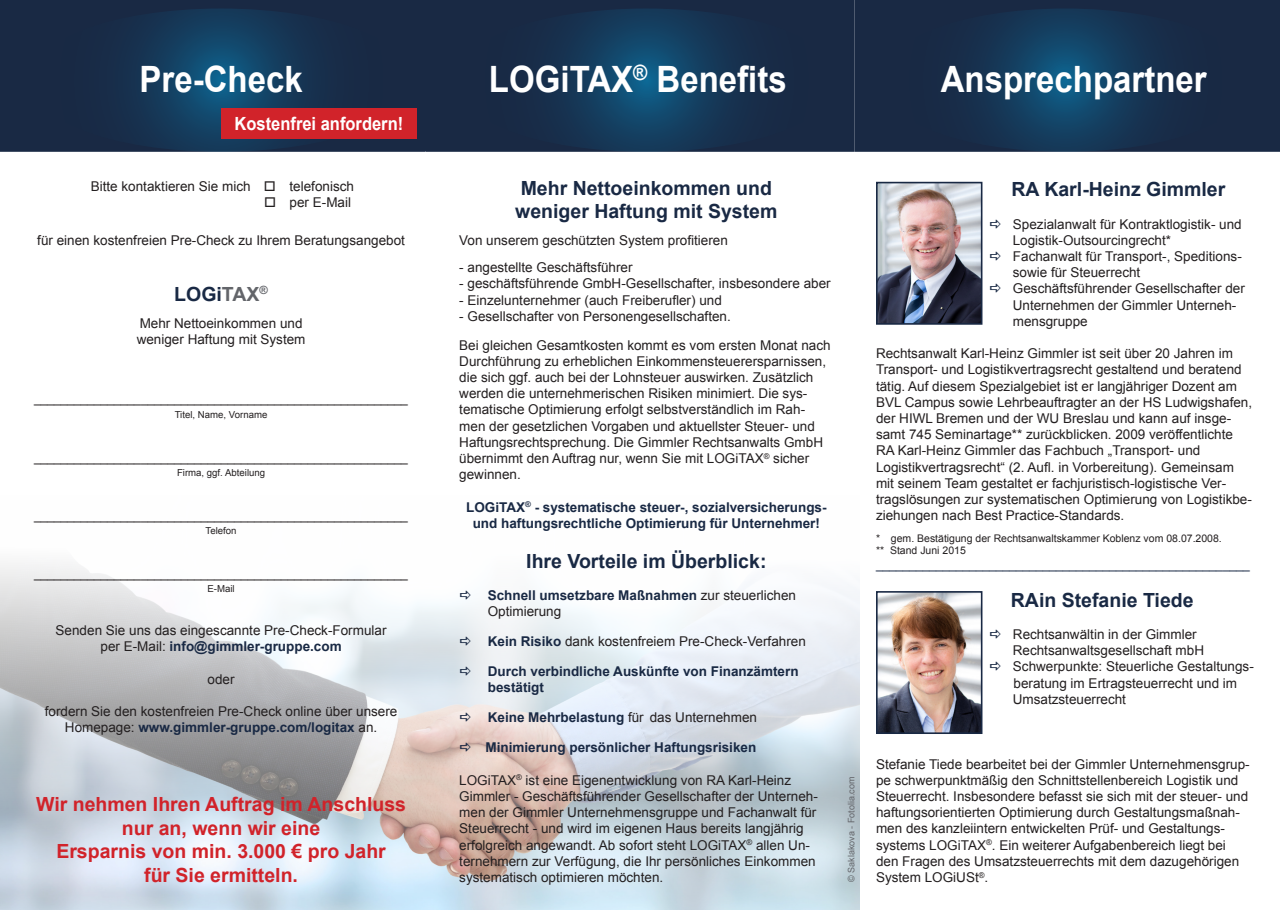
<style>
.page{position:relative;width:1280px;height:910px;background:#fff}
.page>*{position:absolute;margin:0;border:0;box-sizing:border-box;transform-origin:0 0}
.t1{font:700 36.3px "Arial";color:#fff;scale:.91 1}
.t2{font:700 19.5px "Arial";color:#192944}
.t3{font:700 19.5px/23.4px "Arial";color:#d1232a;text-align:center}
.t4{font:700 18.15px "Arial";color:#fff;scale:.91 1}
.t5{font:13.5px/16.2px "Arial";color:#231f20}
.t6{font:700 13.5px/16.2px "Arial";color:#192944}
.t7{font:12px "Arial";color:#231f20}
.t8{font:12px "Arial";color:#192944}
.t9{font:10.5px/12.6px "Arial";color:#231f20}
.t10{font:9.6px "Arial";color:#231f20}
.t11{font:9px "Arial";color:#63656a}
.s1{color:#63656a}
.s2{font-weight:400;color:#231f20}
.s3{font-weight:700;color:#192944}
</style>
<div class="page">
<img style="left:0;top:563px;width:859px;height:347px">
<div style="left:856px;top:1px;width:423px;height:150px;background:#192944"></div>
<div style="left:855px;top:0;width:425px;height:152px;border:2px solid #192944"></div>
<svg style="left:876px;top:9px;width:378px;height:143px"></svg>
<div style="left:1px;top:1px;width:423px;height:150px;background:#192944"></div>
<div style="left:0;top:0;width:425px;height:152px;border:2px solid #192944"></div>
<svg style="left:26px;top:9px;width:391px;height:143px"></svg>
<div style="left:426px;top:1px;width:428px;height:150px;background:#192944"></div>
<div style="left:425px;top:0;width:430px;height:152px;border:2px solid #192944"></div>
<svg style="left:451px;top:9px;width:391px;height:143px"></svg>
<img style="left:879px;top:185px;width:100px;height:137px">
<div style="left:876px;top:182px;width:106px;height:143px;border:2px solid #192944"></div>
<img style="left:879px;top:594px;width:100px;height:137px">
<div style="left:876px;top:591px;width:106px;height:143px;border:2px solid #192944"></div>
<div style="left:221px;top:108px;width:196px;height:31px;background:#d1232a"></div>
<svg style="left:460px;top:591px;width:11px;height:8px"></svg>
<svg style="left:460px;top:637px;width:11px;height:8px"></svg>
<svg style="left:460px;top:667px;width:11px;height:8px"></svg>
<svg style="left:460px;top:713px;width:11px;height:9px"></svg>
<svg style="left:460px;top:743px;width:11px;height:9px"></svg>
<p class="t1" style="left:139px;top:55px;width:181px">Pre-Check</p>
<p class="t1" style="left:489px;top:55px;width:329px">LOGiTAX<sup>®</sup> Benefits</p>
<p class="t1" style="left:941px;top:55px;width:294px">Ansprechpartner</p>
<p class="t4" style="left:235px;top:111px;width:187px">Kostenfrei anfordern!</p>
<p class="t5" style="left:91px;top:178px;width:265px">Bitte kontaktieren Sie mich □ telefonisch</p>
<p class="t5" style="left:264px;top:194px;width:89px">□ per E-Mail</p>
<p class="t5" style="left:37px;top:232px;width:369px">für einen kostenfreien Pre-Check zu Ihrem Beratungsangebot</p>
<p class="t2" style="left:174px;top:281px;width:95px">LOGi<span class="s1">TAX</span><sup>®</sup></p>
<p class="t5" style="left:140px;top:315px;width:164px">Mehr Nettoeinkommen und</p>
<p class="t5" style="left:137px;top:331px;width:170px">weniger Haftung mit System</p>
<p class="t7" style="left:34px;top:391px;width:375px">________________________________________________________</p>
<p class="t10" style="left:175px;top:408px;width:94px">Titel, Name, Vorname</p>
<p class="t7" style="left:34px;top:449px;width:375px">________________________________________________________</p>
<p class="t10" style="left:177px;top:466px;width:90px">Firma, ggf. Abteilung</p>
<p class="t7" style="left:34px;top:508px;width:375px">________________________________________________________</p>
<p class="t10" style="left:206px;top:524px;width:33px">Telefon</p>
<p class="t7" style="left:34px;top:566px;width:375px">________________________________________________________</p>
<p class="t10" style="left:207px;top:583px;width:29px">E-Mail</p>
<p class="t5" style="left:56px;top:622px;width:332px">Senden Sie uns das eingescannte Pre-Check-Formular</p>
<p class="t6" style="left:101px;top:639px;width:243px"><span class="s2">per E-Mail:</span> info@gimmler-gruppe.com</p>
<p class="t5" style="left:208px;top:671px;width:29px">oder</p>
<p class="t5" style="left:45px;top:703px;width:354px;text-align:center">fordern Sie den kostenfreien Pre-Check online über unsere<br>Homepage: <span class="s3">www.gimmler-gruppe.com/logitax</span> an.</p>
<p class="t3" style="left:36px;top:793px;width:372px">Wir nehmen Ihren Auftrag im Anschluss nur an, wenn wir eine</p>
<p class="t3" style="left:56px;top:840px;width:331px">Ersparnis von min. 3.000 € pro Jahr</p>
<p class="t3" style="left:144px;top:864px;width:155px">für Sie ermitteln.</p>
<p class="t2" style="left:521px;top:175px;width:253px">Mehr Nettoeinkommen und</p>
<p class="t2" style="left:515px;top:198px;width:264px">weniger Haftung mit System</p>
<p class="t5" style="left:459px;top:233px;width:270px">Von unserem geschützten System profitieren</p>
<p class="t5" style="left:459px;top:260px;width:175px">- angestellte Geschäftsführer</p>
<p class="t5" style="left:459px;top:276px;width:373px">- geschäftsführende GmbH-Gesellschafter, insbesondere aber</p>
<p class="t5" style="left:459px;top:292px;width:264px">- Einzelunternehmer (auch Freiberufler) und</p>
<p class="t5" style="left:459px;top:308px;width:273px">- Gesellschafter von Personengesellschaften.</p>
<p class="t5" style="left:459px;top:337px;width:373px">Bei gleichen Gesamtkosten kommt es vom ersten Monat nach Durchführung zu erheblichen Einkommensteuerersparnissen, die sich ggf. auch bei der Lohnsteuer auswirken. Zusätzlich werden die unternehmerischen Risiken minimiert. Die sys&shy;tematische Optimierung erfolgt selbstverständlich im Rah&shy;men der gesetzlichen Vorgaben und aktuellster Steuer- und Haftungsrechtsprechung. Die Gimmler Rechtsanwalts GmbH übernimmt den Auftrag nur, wenn Sie mit LOGiTAX<sup>®</sup> sicher gewinnen.</p>
<p class="t6" style="left:466px;top:499px;width:362px;text-align:center">LOGiTAX<sup>®</sup> - systematische steuer-, sozialversicherungs&shy;und haftungsrechtliche Optimierung für Unternehmer!</p>
<p class="t2" style="left:526px;top:548px;width:242px">Ihre Vorteile im Überblick:</p>
<p class="t6" style="left:488px;top:587px;width:310px">Schnell umsetzbare Maßnahmen <span class="s2">zur steuerlichen<br>Optimierung</span></p>
<p class="t5" style="left:488px;top:633px;width:320px"><span class="s3">Kein Risiko</span> dank kostenfreiem Pre-Check-Verfahren</p>
<p class="t6" style="left:488px;top:664px;width:312px">Durch verbindliche Auskünfte von Finanzämtern bestätigt</p>
<p class="t6" style="left:488px;top:710px;width:271px">Keine Mehrbelastung <span class="s2">für das Unternehmen</span></p>
<p class="t6" style="left:485px;top:740px;width:272px">Minimierung persönlicher Haftungsrisiken</p>
<p class="t5" style="left:459px;top:772px;width:360px">LOGiTAX<sup>®</sup> ist eine Eigenentwicklung von RA Karl-Heinz Gimmler - Geschäftsführender Gesellschafter der Unterneh&shy;men der Gimmler Unternehmensgruppe und Fachanwalt für Steuerrecht - und wird im eigenen Haus bereits langjährig erfolgreich angewandt. Ab sofort steht LOGiTAX<sup>®</sup> allen Un&shy;ternehmern zur Verfügung, die Ihr persönliches Einkommen systematisch optimieren möchten.</p>
<p class="t11" style="left:845px;top:882px;width:107px;rotate:-90deg">© Saklakova - Fotolia.com</p>
<p class="t2" style="left:1011px;top:176px;width:215px">RA Karl-Heinz Gimmler</p>
<p class="t5" style="left:1013px;top:216px;width:231px">Spezialanwalt für Kontraktlogistik- und<br>Logistik-Outsourcingrecht*</p>
<p class="t5" style="left:1013px;top:248px;width:231px">Fachanwalt für Transport-, Speditions&shy;sowie für Steuerrecht</p>
<p class="t5" style="left:1013px;top:281px;width:234px">Geschäftsführender Gesellschafter der<br>Unternehmen der Gimmler Unterneh&shy;mensgruppe</p>
<p class="t5" style="left:876px;top:345px;width:378px">Rechtsanwalt Karl-Heinz Gimmler ist seit über 20 Jahren im Transport- und Logistikvertragsrecht gestaltend und beratend tätig. Auf diesem Spezialgebiet ist er langjähriger Dozent am BVL Campus sowie Lehrbeauftragter an der HS Ludwigshafen, der HIWL Bremen und der WU Breslau und kann auf insge&shy;samt 745 Seminartage** zurückblicken. 2009 veröffentlichte RA Karl-Heinz Gimmler das Fachbuch „Transport- und Logistikvertragsrecht“ (2. Aufl. in Vorbereitung). Gemeinsam mit seinem Team gestaltet er fachjuristisch-logistische Ver&shy;tragslösungen zur systematischen Optimierung von Logistikbe&shy;ziehungen nach Best Practice-Standards.</p>
<p class="t9" style="left:876px;top:532px;width:347px">* gem. Bestätigung der Rechtsanwaltskammer Koblenz vom 08.07.2008. ** Stand Juni 2015</p>
<p class="t8" style="left:876px;top:557px;width:375px">________________________________________________________</p>
<p class="t2" style="left:1011px;top:587px;width:184px">RAin Stefanie Tiede</p>
<p class="t5" style="left:1013px;top:626px;width:185px">Rechtsanwältin in der Gimmler</p>
<p class="t5" style="left:1013px;top:642px;width:193px">Rechtsanwaltsgesellschaft mbH</p>
<p class="t5" style="left:1013px;top:659px;width:242px">Schwerpunkte: Steuerliche Gestaltungs&shy;beratung im Ertragsteuerrecht und im</p>
<p class="t5" style="left:1013px;top:691px;width:115px">Umsatzsteuerrecht</p>
<p class="t5" style="left:876px;top:756px;width:375px">Stefanie Tiede bearbeitet bei der Gimmler Unternehmensgrup&shy;pe schwerpunktmäßig den Schnittstellenbereich Logistik und Steuerrecht. Insbesondere befasst sie sich mit der steuer- und haftungsorientierten Optimierung durch Gestaltungsmaßnah&shy;men des kanzleiintern entwickelten Prüf- und Gestaltungs&shy;systems LOGiTAX<sup>®</sup>. Ein weiterer Aufgabenbereich liegt bei den Fragen des Umsatzsteuerrechts mit dem dazugehörigen System LOGiUSt<sup>®</sup>.</p>
</div>
